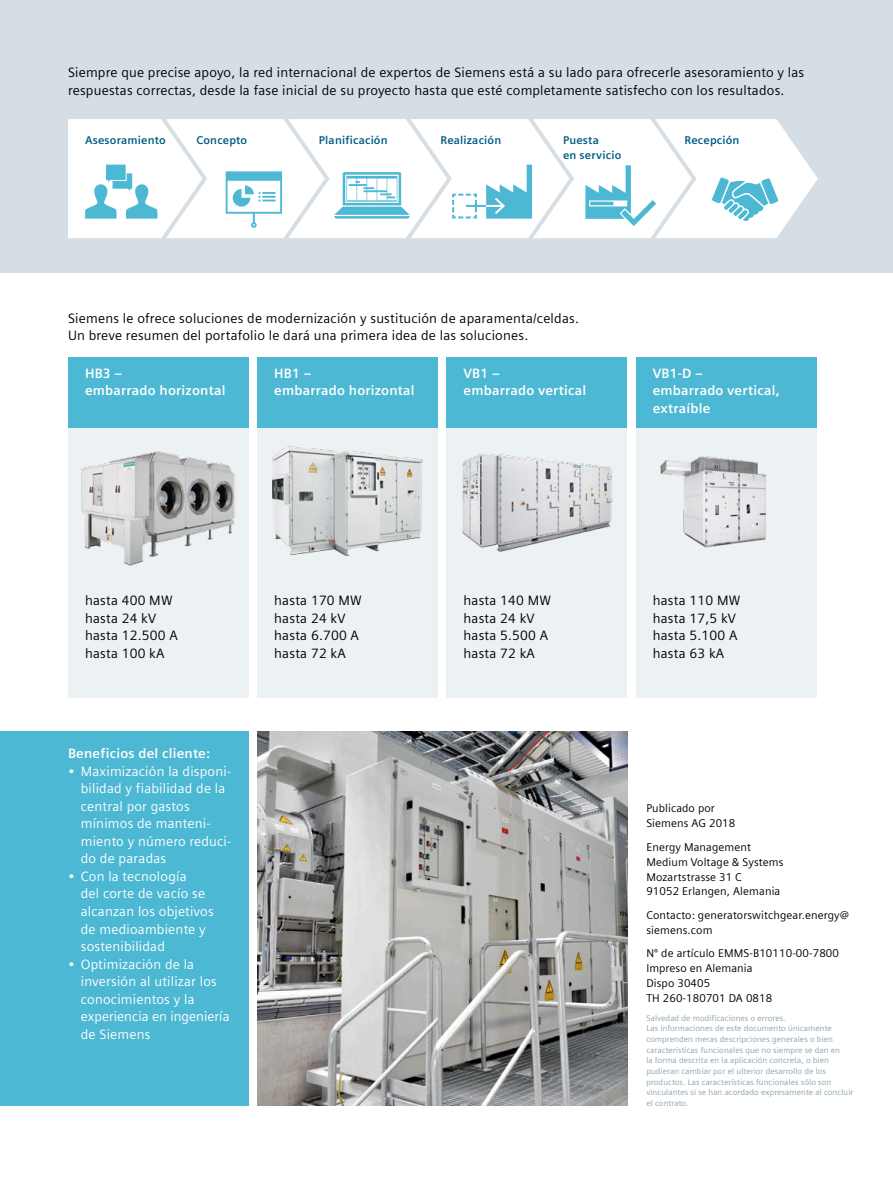
<style>
.page{position:relative;width:893px;height:1191px;background:#fff}
.page>*{position:absolute;margin:0;border:0;box-sizing:border-box;transform-origin:0 0}
.t1{font:13.5px/17.5px "Siemens Sans Global";letter-spacing:.015em;color:#000}
.t2{font:13.5px/17.5px "Siemens Sans Global";letter-spacing:.015em;color:#fff}
.t3{font:700 13.5px/17.5px "Siemens Sans Global";letter-spacing:.015em;color:#fff}
.t4{font:11.25px/14.9px "Siemens Sans Global";letter-spacing:.01em;color:#000}
.t5{font:700 11.25px/14.7px "Siemens Sans Global";letter-spacing:.015em;color:#005b81}
.t6{font:8.25px/10.6px "Siemens Sans Global";letter-spacing:.01em;color:#8ca3af}
</style>
<div class="page">
<div style="left:0;top:0;width:893px;height:272px;background:#d5dee4"></div>
<div style="left:68px;top:357px;width:181px;height:340px;background:#ecf1f3"></div>
<div style="left:257px;top:357px;width:181px;height:340px;background:#ecf1f3"></div>
<div style="left:446px;top:357px;width:181px;height:340px;background:#ecf1f3"></div>
<div style="left:636px;top:357px;width:180px;height:340px;background:#ecf1f3"></div>
<img style="left:80px;top:451px;width:155px;height:115px">
<img style="left:272px;top:446px;width:151px;height:109px">
<img style="left:462px;top:454px;width:151px;height:98px">
<img style="left:660px;top:456px;width:106px;height:92px">
<svg style="left:68px;top:119px;width:750px;height:119px;background:#eaf5f8"></svg>
<img style="left:257px;top:731px;width:370px;height:375px">
<div style="left:68px;top:357px;width:181px;height:71px;background:#4db8d3"></div>
<div style="left:257px;top:357px;width:181px;height:71px;background:#4db8d3"></div>
<div style="left:446px;top:357px;width:181px;height:71px;background:#4db8d3"></div>
<div style="left:636px;top:357px;width:180px;height:71px;background:#4db8d3"></div>
<div style="left:0;top:731px;width:249px;height:375px;background:#4db8d3"></div>
<p class="t1" style="left:68px;top:64px;width:738px">Siempre que precise apoyo, la red internacional de expertos de Siemens está a su lado para ofrecerle asesoramiento y las respuestas correctas, desde la fase inicial de su proyecto hasta que esté completamente satisfecho con los resultados.</p>
<p class="t5" style="left:85px;top:133px;width:82px">Asesoramiento</p>
<p class="t5" style="left:196px;top:133px;width:52px">Concepto</p>
<p class="t5" style="left:319px;top:133px;width:70px">Planificación</p>
<p class="t5" style="left:440px;top:133px;width:62px">Realización</p>
<p class="t5" style="left:563px;top:133px;width:60px">Puesta<br>en servicio</p>
<p class="t5" style="left:685px;top:133px;width:56px">Recepción</p>
<p class="t1" style="left:68px;top:310px;width:512px">Siemens le ofrece soluciones de modernización y sustitución de aparamenta/celdas.<br>Un breve resumen del portafolio le dará una primera idea de las soluciones.</p>
<p class="t3" style="left:85px;top:364px;width:142px">HB3 –<br>embarrado horizontal</p>
<p class="t3" style="left:274px;top:364px;width:142px">HB1 –<br>embarrado horizontal</p>
<p class="t3" style="left:463px;top:364px;width:124px">VB1 –<br>embarrado vertical</p>
<p class="t3" style="left:653px;top:364px;width:128px">VB1-D –<br>embarrado vertical, extraíble</p>
<p class="t1" style="left:85px;top:592px;width:94px">hasta 400 MW hasta 24 kV hasta 12.500 A hasta 100 kA</p>
<p class="t1" style="left:274px;top:592px;width:89px">hasta 170 MW hasta 24 kV hasta 6.700 A hasta 72 kA</p>
<p class="t1" style="left:463px;top:592px;width:89px">hasta 140 MW hasta 24 kV hasta 5.500 A hasta 72 kA</p>
<p class="t1" style="left:653px;top:592px;width:89px">hasta 110 MW hasta 17,5 kV hasta 5.100 A hasta 63 kA</p>
<p class="t3" style="left:68px;top:744px;width:143px">Beneficios del cliente:</p>
<p class="t2" style="left:81px;top:762px;width:152px;text-indent:-13px">• Maximización la disponi&shy;bilidad y fiabilidad de la central por gastos mínimos de manteni&shy;miento y número reduci&shy;do de paradas</p>
<p class="t2" style="left:81px;top:868px;width:135px;text-indent:-13px">• Con la tecnología<br>del corte de vacío se alcanzan los objetivos de medioambiente y sostenibilidad</p>
<p class="t2" style="left:81px;top:955px;width:150px;text-indent:-13px">• Optimización de la inversión al utilizar los conocimientos y la experiencia en ingeniería de Siemens</p>
<p class="t4" style="left:646px;top:801px;width:90px">Publicado por<br>Siemens AG 2018</p>
<p class="t4" style="left:646px;top:840px;width:139px">Energy Management<br>Medium Voltage &amp; Systems<br>Mozartstrasse 31 C<br>91052 Erlangen, Alemania</p>
<p class="t4" style="left:646px;top:908px;width:204px">Contacto: generatorswitchgear.energy@ siemens.com</p>
<p class="t4" style="left:646px;top:946px;width:194px">Nº de artículo EMMS-B10110-00-7800<br>Impreso en Alemania<br>Dispo 30405<br>TH 260-180701 DA 0818</p>
<p class="t6" style="left:646px;top:1013px;width:209px">Salvedad de modificaciones o errores.<br>Las informaciones de este documento únicamente comprenden meras descripciones generales o bien características funcionales que no siempre se dan en<br>la forma descrita en la aplicación concreta, o bien pudieran cambiar por el ulterior desarrollo de los productos. Las características funcionales sólo son vinculantes si se han acordado expresamente al concluir el contrato.</p>
</div>
